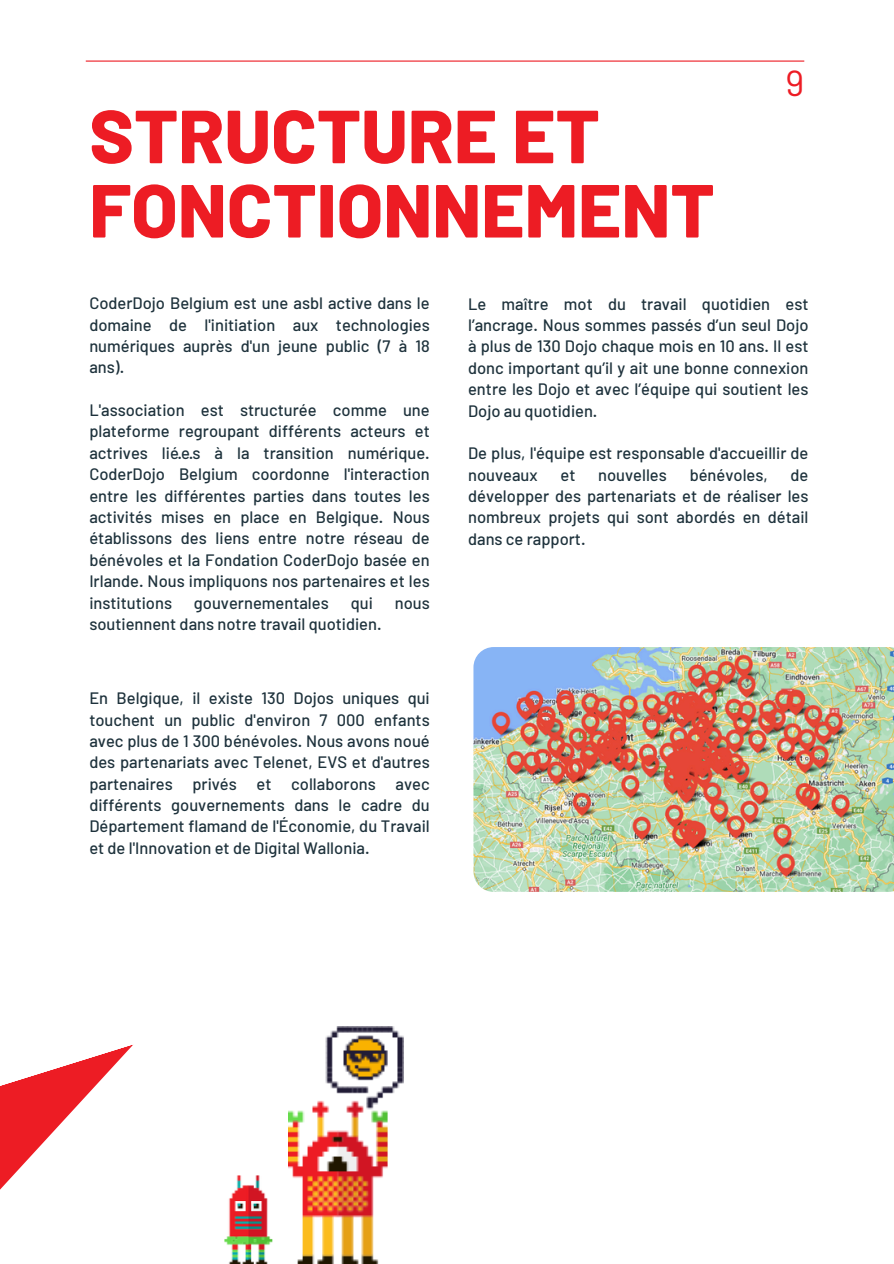
<style>
.page{position:relative;width:894px;height:1264px;background:#fff}
.page>*{position:absolute;margin:0;border:0;box-sizing:border-box;transform-origin:0 0}
.t1{font:800 75px/74.2px "Barlow";color:#ed1c24}
.t2{font:36px "Barlow";color:#ed1c24}
.t3{font:500 16.5px/21.3px "Barlow";color:#1e323c;text-align:justify}
</style>
<div class="page">
<img style="left:288px;top:1026px;width:115px;height:237px">
<img style="left:225px;top:1175px;width:47px;height:88px">
<img style="left:473px;top:647px;width:420px;height:244px">
<hr style="left:86px;top:60px;width:718px;height:2px;background:#ed1c24">
<svg style="left:0;top:1045px;width:133px;height:145px"></svg>
<p class="t1" style="left:89px;top:96px;width:626px">STRUCTURE ET<br>FONCTIONNEMENT</p>
<p class="t2" style="left:785px;top:60px;width:20px">9</p>
<p class="t3" style="left:89px;top:292px;width:342px">CoderDojo Belgium est une asbl active dans le domaine de l'initiation aux technologies numériques auprès d'un jeune public (7 à 18 ans).</p>
<p class="t3" style="left:89px;top:399px;width:342px">L'association est structurée comme une plateforme regroupant différents acteurs et actrives lié·e·s à la transition numérique.<br>CoderDojo Belgium coordonne l'interaction entre les différentes parties dans toutes les activités mises en place en Belgique. Nous établissons des liens entre notre réseau de bénévoles et la Fondation CoderDojo basée en Irlande. Nous impliquons nos partenaires et les institutions</p>
<p class="t3" style="left:194px;top:591px;width:136px">gouvernementales</p>
<p class="t3" style="left:350px;top:591px;width:24px">qui</p>
<p class="t3" style="left:394px;top:591px;width:37px">nous</p>
<p class="t3" style="left:89px;top:612px;width:293px">soutiennent dans notre travail quotidien.</p>
<p class="t3" style="left:89px;top:687px;width:342px">En Belgique, il existe 130 Dojos uniques qui touchent un public d'environ 7 000 enfants avec plus de 1 300 bénévoles. Nous avons noué des partenariats avec Telenet, EVS et d'autres partenaires privés et collaborons avec différents gouvernements dans le cadre du Département flamand de l'Économie, du Travail et de l'Innovation et de Digital Wallonia.</p>
<p class="t3" style="left:468px;top:292px;width:342px">Le maître mot du travail quotidien est l’ancrage. Nous sommes passés d’un seul Dojo à plus de 130 Dojo chaque mois en 10 ans. Il est donc important qu’il y ait une bonne connexion entre les Dojo et avec l’équipe qui soutient les Dojo au quotidien.</p>
<p class="t3" style="left:468px;top:442px;width:342px">De plus, l'équipe est responsable d'accueillir de nouveaux</p>
<p class="t3" style="left:560px;top:463px;width:16px">et</p>
<p class="t3" style="left:598px;top:463px;width:70px">nouvelles</p>
<p class="t3" style="left:689px;top:463px;width:80px">bénévoles,</p>
<p class="t3" style="left:468px;top:463px;width:342px;text-indent:322px">de développer des partenariats et de réaliser les nombreux projets qui sont abordés en détail dans ce rapport.</p>
</div>
